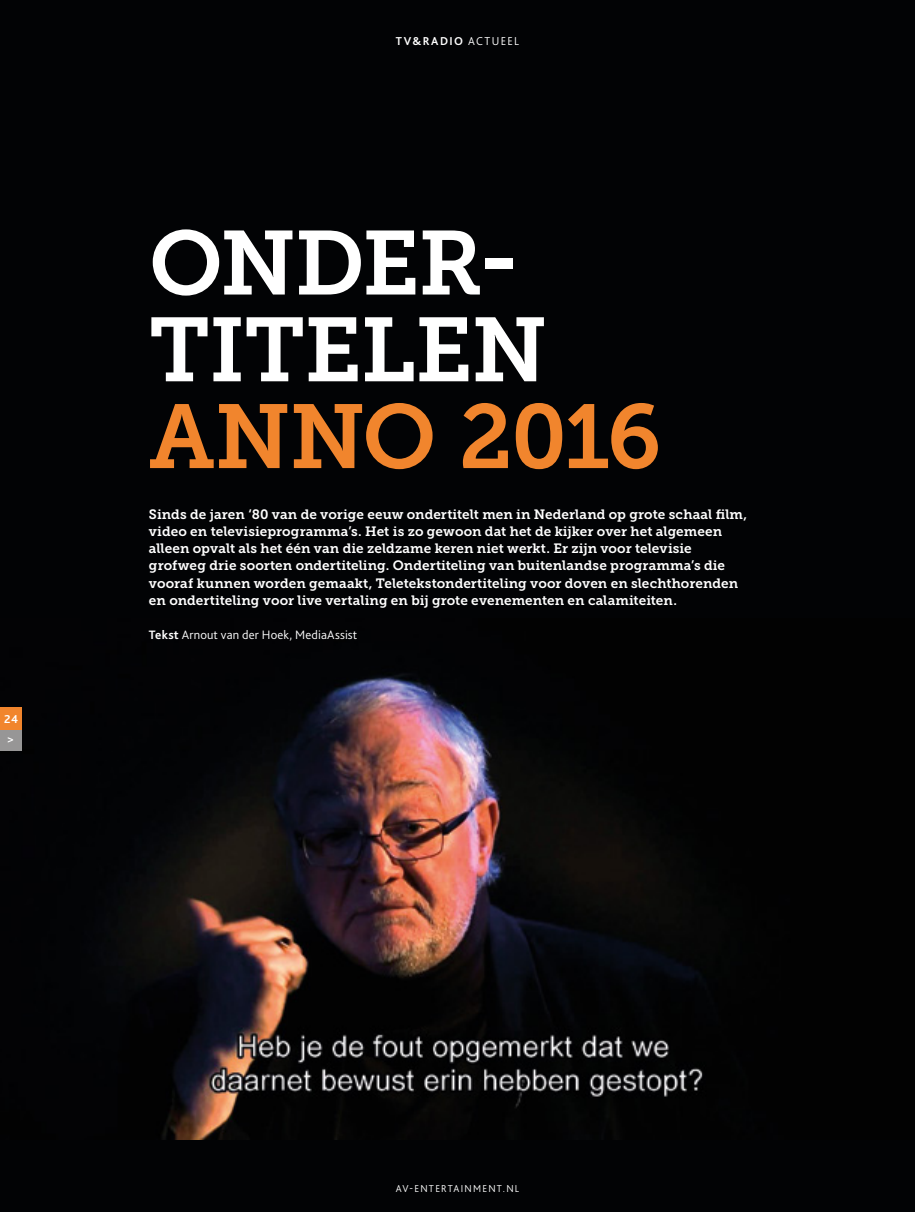
<style>
.page{position:relative;width:915px;height:1212px;background:#fff}
.page>*{position:absolute;margin:0;border:0;box-sizing:border-box;transform-origin:0 0}
.t1{font:90.15px/86.7px "Museo Slab 700";letter-spacing:-.015em;color:#fff}
.t2{font:90.15px "Museo Slab 700";letter-spacing:-.025em;color:#f1852d}
.t3{font:13.5px/17.2px "Museo Slab 700";letter-spacing:.005em;color:#fff}
.t4{font:300 12.75px "Bliss 2";letter-spacing:.015em;color:#fff}
.t5{font:700 12px/20.7px "Bliss 2";letter-spacing:.125em;color:#fff}
.t6{font:300 10.5px "Bliss 2";letter-spacing:.125em;color:#fff}
.s1{font-weight:300}
.s2{font-weight:700}
</style>
<div class="page">
<div style="left:0;top:0;width:914px;height:1212px;background:#020305"></div>
<img style="left:0;top:674px;width:703px;height:465px">
<div style="left:0;top:728px;width:21px;height:22px;background:#979696"></div>
<div style="left:0;top:707px;width:21px;height:22px;background:#f1852d"></div>
<p class="t5" style="left:4px;top:708px;width:16px">24 &gt;</p>
<p class="t5" style="left:395px;top:30px;width:125px">TV&amp;RADIO <span class="s1">ACTUEEL</span></p>
<h1 class="t1" style="left:149px;top:221px;width:400px">ONDER-<br>TITELEN</h1>
<h1 class="t2" style="left:149px;top:386px;width:513px">ANNO 2016</h1>
<p class="t3" style="left:149px;top:505px;width:599px">Sinds de jaren ‘80 van de vorige eeuw ondertitelt men in Nederland op grote schaal film, video en televisieprogramma’s. Het is zo gewoon dat het de kijker over het algemeen alleen opvalt als het één van die zeldzame keren niet werkt. Er zijn voor televisie grofweg drie soorten ondertiteling. Ondertiteling van buitenlandse programma’s die vooraf kunnen worden gemaakt, Teletekstondertiteling voor doven en slechthorenden en ondertiteling voor live vertaling en bij grote evenementen en calamiteiten.</p>
<p class="t4" style="left:149px;top:627px;width:210px"><span class="s2">Tekst</span> Arnout van der Hoek, MediaAssist</p>
<p class="t6" style="left:395px;top:1182px;width:125px">AV-ENTERTAINMENT.NL</p>
</div>
